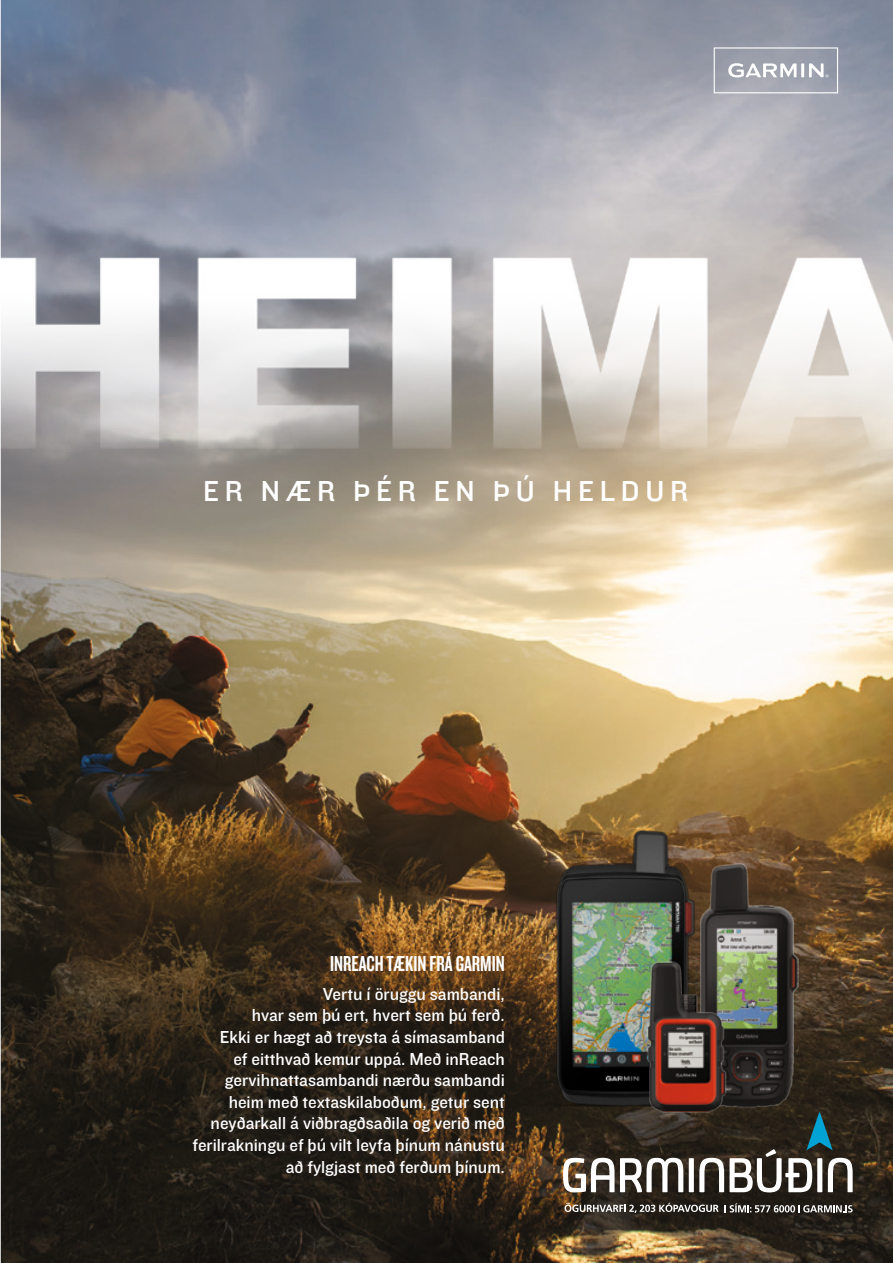
<style>
.page{position:relative;width:893px;height:1263px;background:#fff}
.page>*{position:absolute;margin:0;border:0;box-sizing:border-box;transform-origin:0 0}
.t1{font:30px "Knockout 31 Junior Middlewt";letter-spacing:.19em;color:#fff}
.t2{font:22.5px "Knockout HTF48 Featherweight";color:#fff}
.t3{font:18px/21.6px "Knockout 31 Junior Middlewt";color:#fff;text-align:right}
</style>
<div class="page">
<img style="left:0;top:0;width:893px;height:1263px">
<h1 class="t1" style="left:203px;top:470px;width:486px">ER NÆR ÞÉR EN ÞÚ HELDUR</h1>
<p class="t2" style="left:330px;top:952px;width:176px">INREACH TÆKIN FRÁ GARMIN</p>
<p class="t3" style="left:192px;top:982px;width:314px">Vertu í öruggu sambandi,<br>hvar sem þú ert, hvert sem þú ferð.<br>Ekki er hægt að treysta á símasamband<br>ef eitthvað kemur uppá. Með inReach gervihnattasambandi nærðu sambandi heim með textaskilaboðum, getur sent neyðarkall á viðbragðsaðila og verið með ferilrakningu ef þú vilt leyfa þínum nánustu að fylgjast með ferðum þínum.</p>
</div>
